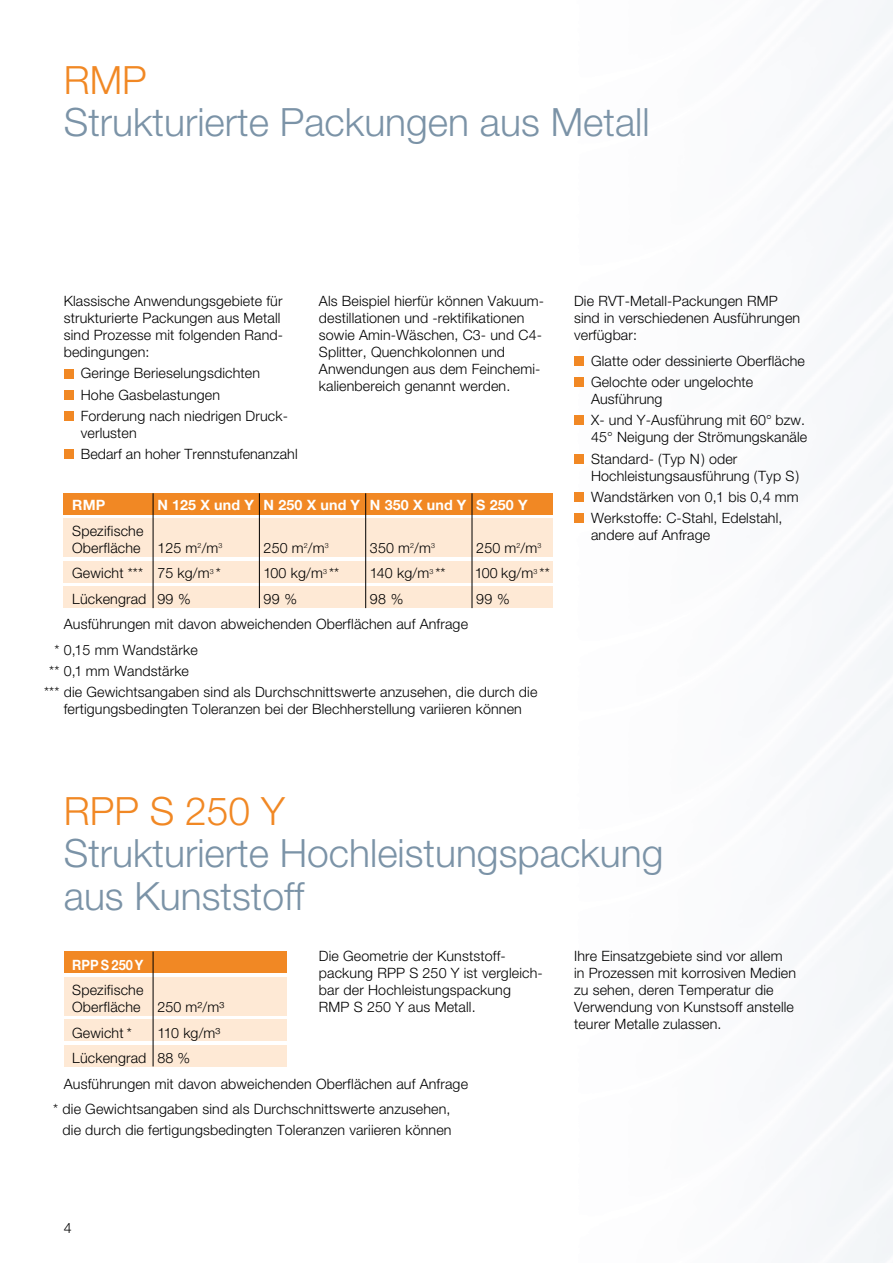
<style>
.page{position:relative;width:893px;height:1263px;background:#fff}
.page>*{position:absolute;margin:0;border:0;box-sizing:border-box;transform-origin:0 0}
.t1{font:300 39px/42.5px "Helvetica Neue";color:#7b93a7}
.t2{font:300 39px "Helvetica Neue";color:#f18824}
.t3{font:300 14.25px/17px "Helvetica Neue";letter-spacing:.01em;color:#000}
.t4{font:700 14.25px "Helvetica Neue";letter-spacing:.01em;color:#fff}
.t5{font:700 14.25px "Helvetica Neue";letter-spacing:.01em;color:#fff;scale:.9 1}
</style>
<div class="page">
<img style="left:574px;top:0;width:319px;height:1263px">
<div style="left:64px;top:519px;width:489px;height:38px;background:#fee9d5"></div>
<div style="left:64px;top:977px;width:222px;height:38px;background:#fee9d5"></div>
<div style="left:64px;top:369px;width:10px;height:9px;background:#f18824"></div>
<div style="left:64px;top:390px;width:10px;height:10px;background:#f18824"></div>
<div style="left:64px;top:411px;width:10px;height:10px;background:#f18824"></div>
<div style="left:64px;top:449px;width:10px;height:10px;background:#f18824"></div>
<div style="left:574px;top:356px;width:10px;height:10px;background:#f18824"></div>
<div style="left:574px;top:377px;width:10px;height:10px;background:#f18824"></div>
<div style="left:574px;top:415px;width:10px;height:10px;background:#f18824"></div>
<div style="left:574px;top:454px;width:10px;height:9px;background:#f18824"></div>
<div style="left:574px;top:492px;width:10px;height:10px;background:#f18824"></div>
<div style="left:574px;top:513px;width:10px;height:10px;background:#f18824"></div>
<div style="left:64px;top:561px;width:489px;height:22px;background:#fee9d5"></div>
<div style="left:64px;top:1020px;width:222px;height:21px;background:#fee9d5"></div>
<div style="left:64px;top:587px;width:489px;height:21px;background:#fee9d5"></div>
<div style="left:64px;top:1045px;width:222px;height:21px;background:#fee9d5"></div>
<div style="left:64px;top:493px;width:489px;height:21px;background:#f18824"></div>
<div style="left:64px;top:952px;width:222px;height:21px;background:#f18824"></div>
<hr style="left:153px;top:493px;width:1px;height:115px;background:#000">
<hr style="left:153px;top:952px;width:1px;height:114px;background:#000">
<hr style="left:259px;top:493px;width:1px;height:115px;background:#000">
<hr style="left:365px;top:493px;width:1px;height:115px;background:#000">
<hr style="left:472px;top:493px;width:1px;height:115px;background:#000">
<h1 class="t2" style="left:64px;top:56px;width:85px">RMP</h1>
<h1 class="t1" style="left:64px;top:100px;width:587px">Strukturierte Packungen aus Metall</h1>
<p class="t3" style="left:319px;top:292px;width:225px">Als Beispiel hierfür können Vakuum&shy;destillationen und -rektifikationen sowie Amin-Wäschen, C3- und C4- Splitter, Quenchkolonnen und Anwendungen aus dem Feinchemi&shy;kalienbereich genannt werden.</p>
<p class="t3" style="left:574px;top:292px;width:228px">Die RVT-Metall-Packungen RMP sind in verschiedenen Ausführungen verfügbar:</p>
<p class="t3" style="left:64px;top:292px;width:221px">Klassische Anwendungsgebiete für strukturierte Packungen aus Metall sind Prozesse mit folgenden Rand&shy;bedingungen:</p>
<p class="t3" style="left:81px;top:362px;width:209px;line-height:21.3px">Geringe Berieselungsdichten<br>Hohe Gasbelastungen<br>Forderung nach niedrigen Druck-</p>
<p class="t3" style="left:81px;top:422px;width:218px;line-height:21.3px">verlusten<br>Bedarf an hoher Trennstufenanzahl</p>
<p class="t3" style="left:591px;top:350px;width:215px;line-height:21.3px">Glatte oder dessinierte Oberfläche<br>Gelochte oder ungelochte</p>
<p class="t3" style="left:591px;top:388px;width:216px;line-height:21.3px">Ausführung<br>X- und Y-Ausführung mit 60° bzw.</p>
<p class="t3" style="left:591px;top:426px;width:218px;line-height:21.3px">45° Neigung der Strömungskanäle<br>Standard- (Typ N) oder</p>
<p class="t3" style="left:591px;top:464px;width:210px;line-height:21.3px;text-align:justify">Hochleistungsausführung (Typ S)<br>Wandstärken von 0,1 bis 0,4 mm Werkstoffe: C-Stahl, Edelstahl,</p>
<p class="t3" style="left:591px;top:526px;width:121px">andere auf Anfrage</p>
<p class="t4" style="left:72px;top:496px;width:35px">RMP</p>
<p class="t4" style="left:157px;top:496px;width:372px">N 125 X und Y N 250 X und Y N 350 X und Y S 250 Y</p>
<p class="t3" style="left:72px;top:522px;width:152px">Spezifische<br>Oberfläche 125 m<sup>2</sup>/m<sup>3</sup></p>
<p class="t3" style="left:264px;top:539px;width:67px">250 m<sup>2</sup>/m<sup>3</sup></p>
<p class="t3" style="left:370px;top:539px;width:67px">350 m<sup>2</sup>/m<sup>3</sup></p>
<p class="t3" style="left:476px;top:539px;width:67px">250 m<sup>2</sup>/m<sup>3</sup></p>
<p class="t3" style="left:72px;top:564px;width:150px">Gewicht *** 75 kg/m<sup>3</sup> *</p>
<p class="t3" style="left:264px;top:564px;width:77px">100 kg/m<sup>3</sup> **</p>
<p class="t3" style="left:370px;top:564px;width:77px">140 kg/m<sup>3</sup> **</p>
<p class="t3" style="left:475px;top:564px;width:76px">100 kg/m<sup>3</sup> **</p>
<p class="t3" style="left:72px;top:590px;width:120px">Lückengrad 99 %</p>
<p class="t3" style="left:264px;top:590px;width:35px">99 %</p>
<p class="t3" style="left:370px;top:590px;width:35px">98 %</p>
<p class="t3" style="left:476px;top:590px;width:35px">99 %</p>
<p class="t3" style="left:64px;top:615px;width:406px">Ausführungen mit davon abweichenden Oberflächen auf Anfrage</p>
<p class="t3" style="left:54px;top:641px;width:145px">* 0,15 mm Wandstärke</p>
<p class="t3" style="left:49px;top:662px;width:141px">** 0,1 mm Wandstärke</p>
<p class="t3" style="left:44px;top:683px;width:495px">*** die Gewichtsangaben sind als Durchschnittswerte anzusehen, die durch die</p>
<p class="t3" style="left:64px;top:701px;width:460px">fertigungsbedingten Toleranzen bei der Blechherstellung variieren können</p>
<h1 class="t2" style="left:64px;top:787px;width:223px">RPP S 250 Y</h1>
<h1 class="t1" style="left:64px;top:831px;width:601px">Strukturierte Hochleistungspackung aus Kunststoff</h1>
<p class="t3" style="left:319px;top:947px;width:225px">Die Geometrie der Kunststoff&shy;packung RPP S 250 Y ist vergleich&shy;bar der Hochleistungspackung<br>RMP S 250 Y aus Metall.</p>
<p class="t5" style="left:72px;top:956px;width:81px">RPP S 250 Y</p>
<p class="t3" style="left:72px;top:981px;width:153px">Spezifische<br>Oberfläche 250 m²/m³</p>
<p class="t3" style="left:72px;top:1024px;width:61px">Gewicht *</p>
<p class="t3" style="left:157px;top:1024px;width:64px">110 kg/m³</p>
<p class="t3" style="left:72px;top:1049px;width:119px">Lückengrad 88 %</p>
<p class="t3" style="left:64px;top:1075px;width:406px">Ausführungen mit davon abweichenden Oberflächen auf Anfrage</p>
<p class="t3" style="left:53px;top:1098px;width:400px;line-height:21px;text-align:right">* die Gewichtsangaben sind als Durchschnittswerte anzusehen, die durch die fertigungsbedingten Toleranzen variieren können</p>
<p class="t3" style="left:574px;top:947px;width:223px">Ihre Einsatzgebiete sind vor allem in Prozessen mit korrosiven Medien zu sehen, deren Temperatur die<br>Verwendung von Kunstsoff anstelle teurer Metalle zulassen.</p>
<p class="t3" style="left:64px;top:1219px;width:9px">4</p>
</div>
